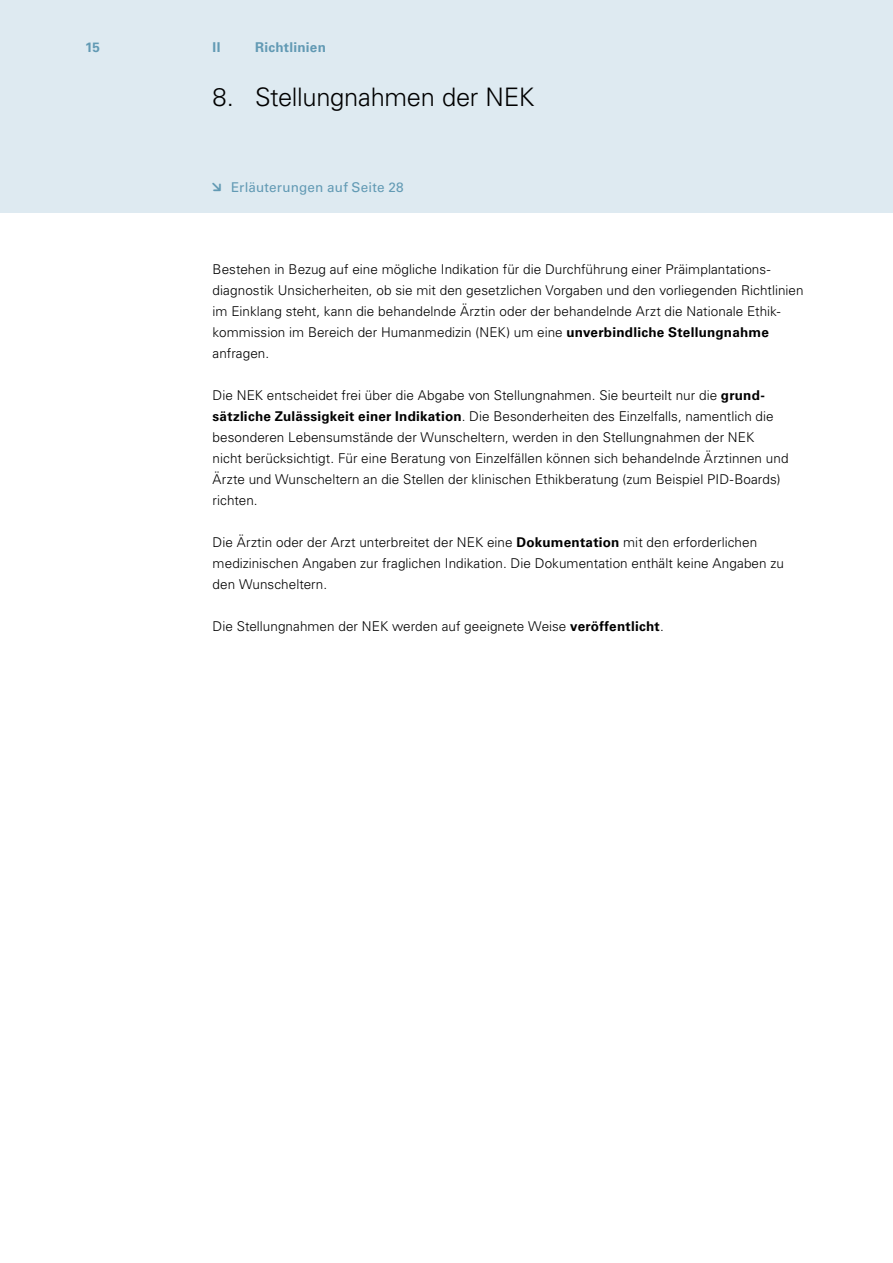
<style>
.page{position:relative;width:893px;height:1263px;background:#fff}
.page>*{position:absolute;margin:0;border:0;box-sizing:border-box;transform-origin:0 0}
.t1{font:300 25.5px "Univers LT Std";letter-spacing:-.01em;color:#000}
.t2{font:300 13.5px/21px "Univers LT Std";letter-spacing:.005em;color:#000}
.t3{font:13.5px "Univers LT Std";letter-spacing:.01em;color:#629ab4}
.t4{font:700 13.5px "Univers LT Std";letter-spacing:.015em;color:#629ab4}
.s1{font-weight:700}
</style>
<div class="page">
<div style="left:0;top:0;width:893px;height:213px;background:#deeaf1"></div>
<p class="t4" style="left:85px;top:39px;width:16px">15</p>
<p class="t4" style="left:213px;top:39px;width:9px">II</p>
<p class="t4" style="left:255px;top:39px;width:72px">Richtlinien</p>
<h1 class="t1" style="left:213px;top:82px;width:323px">8. Stellungnahmen der NEK</h1>
<p class="t3" style="left:231px;top:179px;width:174px">Erläuterungen auf Seite 28</p>
<p class="t2" style="left:213px;top:259px;width:592px">Bestehen in Bezug auf eine mögliche Indikation für die Durchführung einer Präimplantations&shy;diagnostik Unsicherheiten, ob sie mit den gesetzlichen Vorgaben und den vorliegenden Richtlinien im Einklang steht, kann die behandelnde Ärztin oder der behandelnde Arzt die Nationale Ethik&shy;kommission im Bereich der Humanmedizin (NEK) um eine <span class="s1">unverbindliche Stellungnahme </span>anfragen.</p>
<p class="t2" style="left:213px;top:385px;width:577px">Die NEK entscheidet frei über die Abgabe von Stellungnahmen. Sie beurteilt nur die <span class="s1">grund&shy;sätzliche Zulässigkeit einer Indikation</span>. Die Besonderheiten des Einzelfalls, namentlich die besonderen Lebensumstände der Wunscheltern, werden in den Stellungnahmen der NEK<br>nicht berücksichtigt. Für eine Beratung von Einzelfällen können sich behandelnde Ärztinnen und Ärzte und Wunscheltern an die Stellen der klinischen Ethikberatung (zum Beispiel PID-Boards) richten.</p>
<p class="t2" style="left:213px;top:532px;width:573px">Die Ärztin oder der Arzt unterbreitet der NEK eine <span class="s1">Dokumentation</span> mit den erforderlichen medizinischen Angaben zur fraglichen Indikation. Die Dokumentation enthält keine Angaben zu den Wunscheltern.</p>
<p class="t2" style="left:213px;top:616px;width:453px">Die Stellungnahmen der NEK werden auf geeignete Weise <span class="s1">veröffentlicht</span>.</p>
</div>
